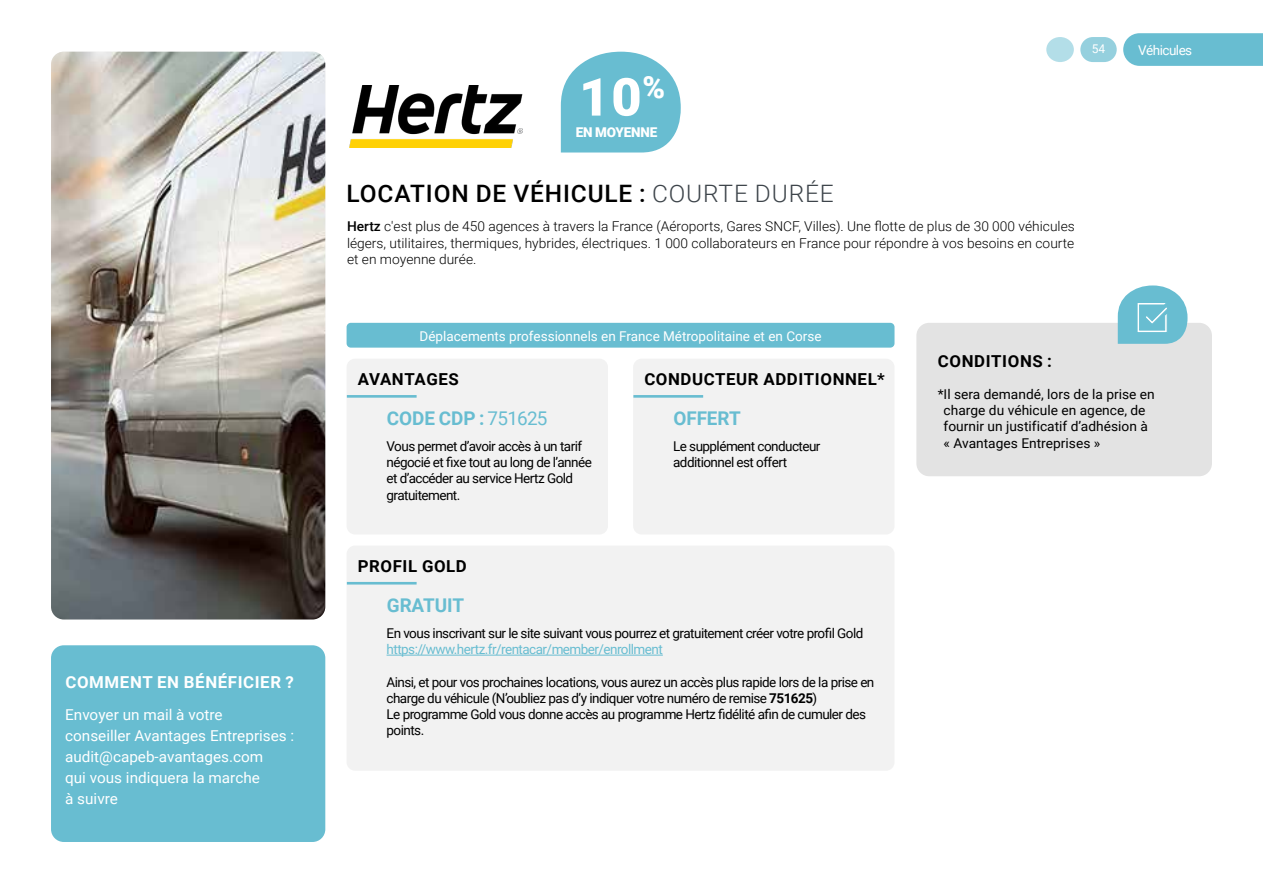
<style>
.page{position:relative;width:1263px;height:893px;background:#fff}
.page>*{position:absolute;margin:0;border:0;box-sizing:border-box;transform-origin:0 0}
.t1{font:900 52.5px "Roboto";color:#fff}
.t2{font:500 24px "Roboto";letter-spacing:.035em;color:#000}
.t3{font:700 18.9px "Roboto";letter-spacing:-.005em;color:#68bdd1}
.t4{font:700 16.5px "Roboto";letter-spacing:.035em;color:#000}
.t5{font:700 16.5px "Roboto";letter-spacing:.035em;color:#fff}
.t6{font:15px/21px "Roboto";color:#fff}
.t7{font:13.5px/16.2px "Roboto";letter-spacing:-.04em;color:#000}
.t8{font:300 13.5px/16.2px "Roboto";color:#000;text-align:justify}
.t9{font:13.5px/16.2px "Roboto";color:#000}
.t10{font:13.5px "Roboto";color:#fff}
.t11{font:13.5px "Roboto";letter-spacing:-.04em;color:#68bdd1}
.t12{font:13.5px "Roboto";letter-spacing:-.04em;color:#fff}
.t13{font:900 13.5px "Roboto";letter-spacing:-.015em;color:#fff}
.t14{font:12px "Roboto";color:#fff}
.s1{font-weight:300;color:#3d444a}
.s2{font-weight:500}
.s3{font-weight:400}
.s4{font-weight:700}
</style>
<div class="page">
<svg style="left:1123px;top:33px;width:140px;height:33px;background:#6dbfd2"></svg>
<div style="left:1046px;top:37px;width:28px;height:25px;background:#b3dee8;border-radius:50%"></div>
<div style="left:1080px;top:37px;width:37px;height:25px;background:#95d0de;border-radius:13px"></div>
<div style="left:916px;top:323px;width:296px;height:153px;background:#e3e3e3;border-radius:13px"></div>
<svg style="left:1118px;top:285px;width:69px;height:59px;background:#83c8d8"></svg>
<img style="left:51px;top:52px;width:274px;height:567px">
<div style="left:51px;top:645px;width:274px;height:197px;background:#68bdd1;border-radius:13px"></div>
<svg style="left:561px;top:52px;width:120px;height:101px;background:#7cc5d7"></svg>
<img style="left:349px;top:86px;width:173px;height:61px">
<div style="left:347px;top:359px;width:261px;height:175px;background:#f2f2f2;border-radius:9px"></div>
<div style="left:347px;top:545px;width:547px;height:226px;background:#f2f2f2;border-radius:9px"></div>
<div style="left:633px;top:359px;width:261px;height:175px;background:#f2f2f2;border-radius:9px"></div>
<hr style="left:347px;top:395px;width:70px;height:3px;background:#68bdd1">
<hr style="left:347px;top:582px;width:70px;height:2px;background:#68bdd1">
<hr style="left:633px;top:395px;width:70px;height:3px;background:#68bdd1">
<div style="left:347px;top:323px;width:547px;height:25px;background:#68bdd1;border-radius:4px"></div>
<hr style="left:387px;top:655px;width:276px;height:1px;background:#68bdd1">
<p class="t5" style="left:65px;top:671px;width:230px">COMMENT EN BÉNÉFICIER ?</p>
<p class="t6" style="left:65px;top:703px;width:231px">Envoyer un mail à votre<br>conseiller Avantages Entreprises : audit@capeb-avantages.com<br>qui vous indiquera la marche<br>à suivre</p>
<h1 class="t1" style="left:579px;top:60px;width:88px">10<sup>%</sup></h1>
<p class="t13" style="left:576px;top:123px;width:83px">EN MOYENNE</p>
<h2 class="t2" style="left:346px;top:176px;width:489px">LOCATION DE VÉHICULE : <span class="s1">COURTE DURÉE</span></h2>
<p class="t8" style="left:347px;top:218px;width:729px"><span class="s2">Hertz</span> c'est plus de 450 agences à travers la France (Aéroports, Gares SNCF, Villes). Une flotte de plus de 30 000 véhicules légers, utilitaires, thermiques, hybrides, électriques. 1 000 collaborateurs en France pour répondre à vos besoins en courte et en moyenne durée.</p>
<p class="t14" style="left:1092px;top:41px;width:15px">54</p>
<p class="t12" style="left:1138px;top:41px;width:56px">Véhicules</p>
<p class="t10" style="left:420px;top:327px;width:403px">Déplacements professionnels en France Métropolitaine et en Corse</p>
<p class="t4" style="left:358px;top:367px;width:103px">AVANTAGES</p>
<h3 class="t3" style="left:387px;top:405px;width:162px">CODE CDP : <span class="s3">751625</span></h3>
<p class="t7" style="left:387px;top:438px;width:207px">Vous permet d’avoir accès à un tarif négocié et fixe tout au long de l’année et d’accéder au service Hertz Gold gratuitement.</p>
<p class="t4" style="left:358px;top:554px;width:111px">PROFIL GOLD</p>
<h3 class="t3" style="left:387px;top:592px;width:79px">GRATUIT</h3>
<p class="t4" style="left:644px;top:367px;width:242px">CONDUCTEUR ADDITIONNEL*</p>
<h3 class="t3" style="left:673px;top:405px;width:69px">OFFERT</h3>
<p class="t7" style="left:673px;top:438px;width:149px">Le supplément conducteur additionnel est offert</p>
<p class="t7" style="left:387px;top:624px;width:478px">En vous inscrivant sur le site suivant vous pourrez et gratuitement créer votre profil Gold</p>
<p class="t11" style="left:387px;top:640px;width:278px">https://www.hertz.fr/rentacar/member/enrollment</p>
<p class="t7" style="left:387px;top:673px;width:489px">Ainsi, et pour vos prochaines locations, vous aurez un accès plus rapide lors de la prise en charge du véhicule (N’oubliez pas d’y indiquer votre numéro de remise <span class="s4">751625</span>)<br>Le programme Gold vous donne accès au programme Hertz fidélité afin de cumuler des points.</p>
<p class="t4" style="left:938px;top:349px;width:116px">CONDITIONS :</p>
<p class="t9" style="left:943px;top:386px;width:213px;text-indent:-6px">*Il sera demandé, lors de la prise en charge du véhicule en agence, de fournir un justificatif d’adhésion à « Avantages Entreprises »</p>
</div>
